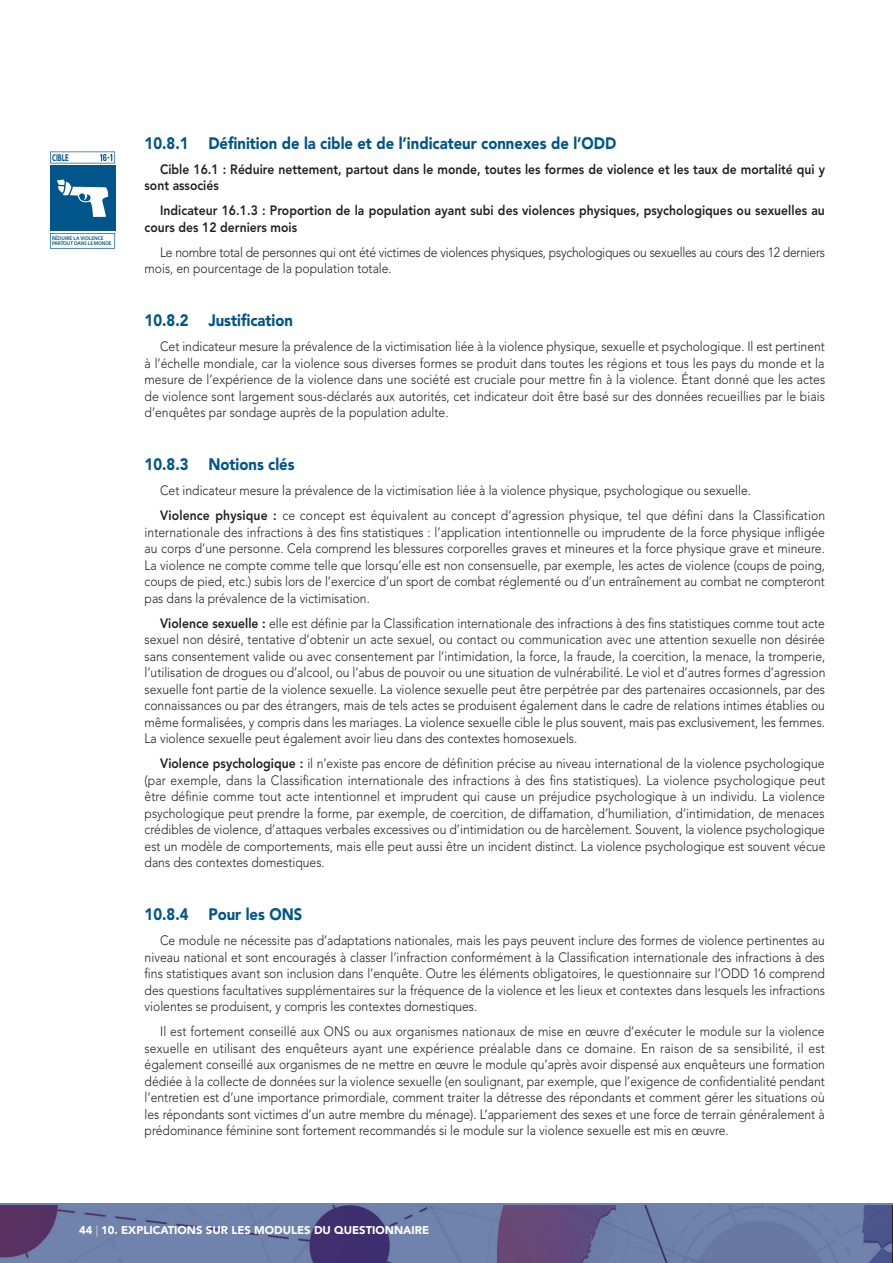
<style>
.page{position:relative;width:893px;height:1263px;background:#fff}
.page>*{position:absolute;margin:0;border:0;box-sizing:border-box;transform-origin:0 0}
.Head_3{font:900 16.5px "Avenir LT Std";color:#01558a;scale:.9 1}
._07_body{font:300 13.5px/16.5px "Avenir LT Std";color:#231f20;text-align:justify;scale:.9 1}
._07_body-2{font:800 13.5px/16.5px "Avenir LT Std";color:#231f20;scale:.9 1}
._07_body-3{font:300 13.5px/16.5px "Avenir LT Std";letter-spacing:-.02em;color:#231f20;scale:.9 1}
.t1{font:900 11.25px "Avenir";color:#fff}
.t2{font:700 9.9px "Myriad Pro";color:#01558a;scale:.67 1}
.t3{font:600 5.4px/5.6px "Myriad Pro";letter-spacing:-.01em;color:#01558a}
.s1{font-weight:800}
.s2{font-weight:300}
</style>
<div class="page">
<svg style="left:0;top:1203px;width:893px;height:60px;background:#666f9b"></svg>
<svg style="left:49px;top:151px;width:67px;height:98px"></svg>
<div style="left:50px;top:166px;width:65px;height:65px;background:#01558a"></div>
<svg style="left:50px;top:152px;width:65px;height:11px"></svg>
<svg style="left:50px;top:233px;width:65px;height:16px"></svg>
<svg style="left:57px;top:180px;width:51px;height:37px"></svg>
<p class="t2" style="left:52px;top:151px;width:26px">CIBLE</p>
<p class="t3" style="left:52px;top:235px;width:61px">RÉDUIRE LA VIOLENCE<br>PARTOUT DANS LE MONDE</p>
<p class="Head_3" style="left:145px;top:133px;width:526px">10.8.1 Définition de la cible et de l’indicateur connexes de l’ODD</p>
<p class="_07_body-2" style="left:145px;top:161px;width:758px;text-indent:16px">Cible 16.1 : Réduire nettement, partout dans le monde, toutes les formes de violence et les taux de mortalité qui y sont associés</p>
<p class="_07_body-2" style="left:145px;top:202px;width:757px;text-indent:16px">Indicateur 16.1.3 : Proportion de la population ayant subi des violences physiques, psychologiques ou sexuelles au cours des 12 derniers mois</p>
<p class="_07_body-3" style="left:145px;top:244px;width:757px;text-indent:16px">Le nombre total de personnes qui ont été victimes de violences physiques, psychologiques ou sexuelles au cours des 12 derniers mois, en pourcentage de la population totale.</p>
<p class="Head_3" style="left:145px;top:310px;width:166px">10.8.2 Justification</p>
<p class="_07_body" style="left:145px;top:338px;width:758px;text-indent:16px">Cet indicateur mesure la prévalence de la victimisation liée à la violence physique, sexuelle et psychologique. Il est pertinent à l’échelle mondiale, car la violence sous diverses formes se produit dans toutes les régions et tous les pays du monde et la mesure de l’expérience de la violence dans une société est cruciale pour mettre fin à la violence. Étant donné que les actes de violence sont largement sous-déclarés aux autorités, cet indicateur doit être basé sur des données recueillies par le biais d’enquêtes par sondage auprès de la population adulte.</p>
<p class="Head_3" style="left:145px;top:454px;width:168px">10.8.3 Notions clés</p>
<p class="_07_body" style="left:160px;top:482px;width:658px">Cet indicateur mesure la prévalence de la victimisation liée à la violence physique, psychologique ou sexuelle.</p>
<p class="_07_body" style="left:145px;top:507px;width:758px;text-indent:16px"><span class="s1">Violence physique :</span> ce concept est équivalent au concept d’agression physique, tel que défini dans la Classification internationale des infractions à des fins statistiques : l’application intentionnelle ou imprudente de la force physique infligée au corps d’une personne. Cela comprend les blessures corporelles graves et mineures et la force physique grave et mineure.<br>La violence ne compte comme telle que lorsqu’elle est non consensuelle, par exemple, les actes de violence (coups de poing, coups de pied, etc.) subis lors de l’exercice d’un sport de combat réglementé ou d’un entraînement au combat ne compteront pas dans la prévalence de la victimisation.</p>
<p class="_07_body" style="left:145px;top:615px;width:758px;text-indent:16px"><span class="s1">Violence sexuelle :</span> elle est définie par la Classification internationale des infractions à des fins statistiques comme tout acte sexuel non désiré, tentative d’obtenir un acte sexuel, ou contact ou communication avec une attention sexuelle non désirée sans consentement valide ou avec consentement par l’intimidation, la force, la fraude, la coercition, la menace, la tromperie, l’utilisation de drogues ou d’alcool, ou l’abus de pouvoir ou une situation de vulnérabilité. Le viol et d’autres formes d’agression sexuelle font partie de la violence sexuelle. La violence sexuelle peut être perpétrée par des partenaires occasionnels, par des connaissances ou par des étrangers, mais de tels actes se produisent également dans le cadre de relations intimes établies ou même formalisées, y compris dans les mariages. La violence sexuelle cible le plus souvent, mais pas exclusivement, les femmes.<br>La violence sexuelle peut également avoir lieu dans des contextes homosexuels.</p>
<p class="_07_body" style="left:145px;top:755px;width:758px;text-indent:16px"><span class="s1">Violence psychologique :</span> il n’existe pas encore de définition précise au niveau international de la violence psychologique (par exemple, dans la Classification internationale des infractions à des fins statistiques). La violence psychologique peut être définie comme tout acte intentionnel et imprudent qui cause un préjudice psychologique à un individu. La violence psychologique peut prendre la forme, par exemple, de coercition, de diffamation, d’humiliation, d’intimidation, de menaces crédibles de violence, d’attaques verbales excessives ou d’intimidation ou de harcèlement. Souvent, la violence psychologique est un modèle de comportements, mais elle peut aussi être un incident distinct. La violence psychologique est souvent vécue dans des contextes domestiques.</p>
<p class="Head_3" style="left:145px;top:904px;width:177px">10.8.4 Pour les ONS</p>
<p class="_07_body" style="left:145px;top:932px;width:757px;text-indent:16px">Ce module ne nécessite pas d’adaptations nationales, mais les pays peuvent inclure des formes de violence pertinentes au niveau national et sont encouragés à classer l’infraction conformément à la Classification internationale des infractions à des fins statistiques avant son inclusion dans l’enquête. Outre les éléments obligatoires, le questionnaire sur l’ODD 16 comprend des questions facultatives supplémentaires sur la fréquence de la violence et les lieux et contextes dans lesquels les infractions violentes se produisent, y compris les contextes domestiques.</p>
<p class="_07_body" style="left:145px;top:1023px;width:757px;text-indent:16px">Il est fortement conseillé aux ONS ou aux organismes nationaux de mise en œuvre d’exécuter le module sur la violence sexuelle en utilisant des enquêteurs ayant une expérience préalable dans ce domaine. En raison de sa sensibilité, il est également conseillé aux organismes de ne mettre en œuvre le module qu’après avoir dispensé aux enquêteurs une formation dédiée à la collecte de données sur la violence sexuelle (en soulignant, par exemple, que l’exigence de confidentialité pendant l’entretien est d’une importance primordiale, comment traiter la détresse des répondants et comment gérer les situations où les répondants sont victimes d’un autre membre du ménage). L’appariement des sexes et une force de terrain généralement à prédominance féminine sont fortement recommandés si le module sur la violence sexuelle est mis en œuvre.</p>
<p class="t1" style="left:79px;top:1220px;width:108px">44 <span class="s2">|</span> 10. EXPLICATIONS</p>
<p class="t1" style="left:206px;top:1220px;width:9px">SUR</p>
<p class="t1" style="left:231px;top:1220px;width:8px">LES</p>
<p class="t1" style="left:254px;top:1220px;width:20px">MODULES</p>
<p class="t1" style="left:314px;top:1220px;width:29px">DU QUEST</p>
<p class="t1" style="left:372px;top:1220px;width:14px">IONN</p>
<p class="t1" style="left:403px;top:1220px;width:20px">AIRE</p>
</div>
